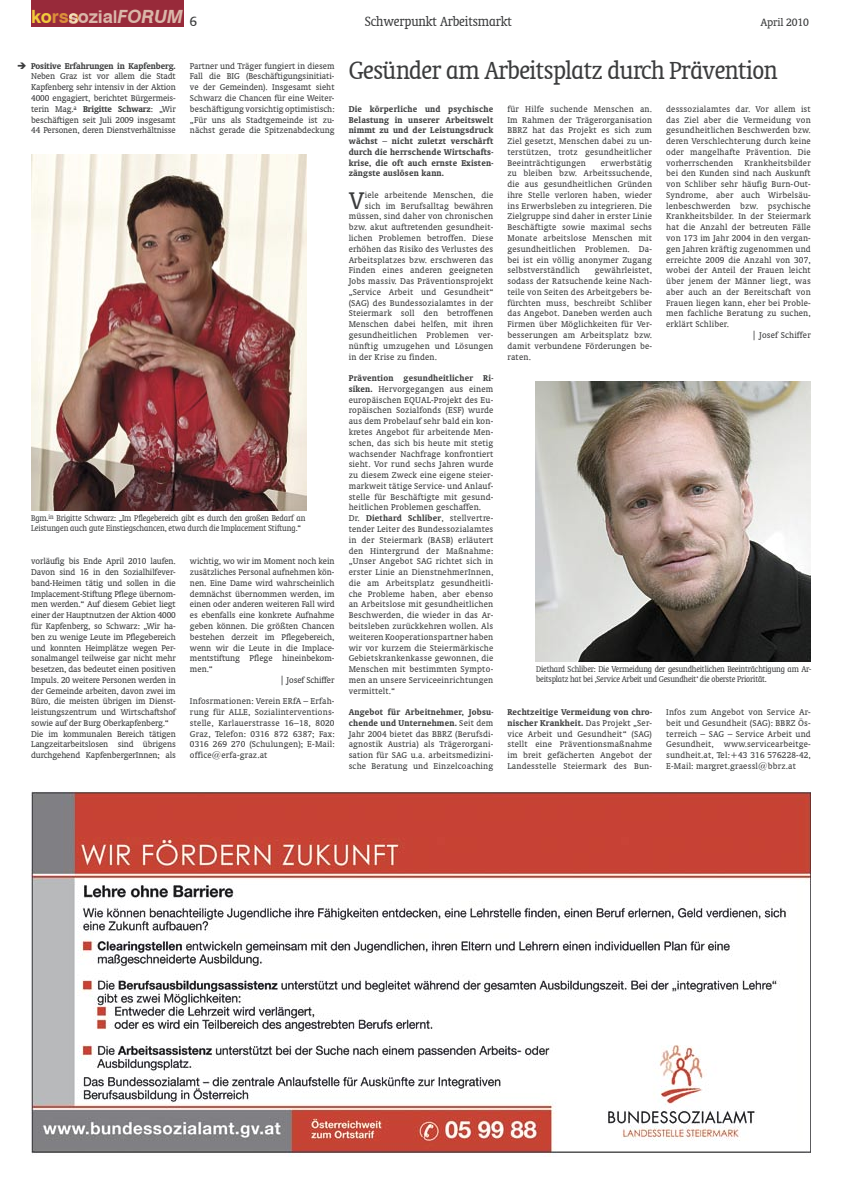
<style>
.page{position:relative;width:842px;height:1191px;background:#fff}
.page>*{position:absolute;margin:0;border:0;box-sizing:border-box;transform-origin:0 0}
.t1{font:condensed 28px "Oranda BT";letter-spacing:-.02em;color:#3b3c3d}
.t2{font:27.3px "Oranda BT";color:#3b3c3d}
.t3{font:700 18.2px "Swiss 721 BT";letter-spacing:-.01em;color:#dab6a9}
.t4{font:condensed 15px "Oranda BT";letter-spacing:-.01em;color:#3b3c3d}
.t5{font:12px "Oranda BT";letter-spacing:-.01em;color:#3b3c3d}
.t6{font:9.5px/10.8px "Oranda BT";letter-spacing:.02em;color:#3b3c3d;text-align:justify}
.t7{font:9.5px/10.8px "Oranda BT";letter-spacing:-.01em;color:#3b3c3d}
.t8{font:9.5px "Oranda BT";color:#3b3c3d}
.t9{font:condensed 9.5px/10.2px "Oranda BT";letter-spacing:-.02em;color:#3b3c3d}
.t10{font:700 9.5px/10.8px "Oranda BT";letter-spacing:.02em;color:#3b3c3d;text-align:justify}
.s1{color:#f1ca3c}
.s2{color:#db8e3a}
.s3{font-style:italic}
.s4{font-weight:700}
</style>
<div class="page">
<div style="left:31px;top:0;width:153px;height:26px;background:#982a3a"></div>
<svg style="left:69px;top:13px;width:10px;height:11px"></svg>
<img style="left:31px;top:791px;width:780px;height:363px">
<img style="left:31px;top:155px;width:275px;height:355px">
<img style="left:536px;top:381px;width:275px;height:280px">
<h3 class="t3" style="left:31px;top:6px;width:168px"><span class="s1">ko</span><span class="s2">rso</span>sozial<span class="s3">FORUM</span> <sub>6</sub></h3>
<p class="t5" style="left:760px;top:16px;width:50px">April 2010</p>
<p class="t6" style="left:31px;top:60px;width:146px;text-indent:-14px">➔ <span class="s4">Positive Erfahrungen in Kapfenberg.<br></span>Neben Graz ist vor allem die Stadt Kapfenberg sehr intensiv in der Aktion 4000 engagiert, berichtet Bürgermeis&shy;terin Mag.<sup>a</sup> <span class="s4">Brigitte Schwarz</span>: „Wir beschäftigen seit Juli 2009 insgesamt 44 Personen, deren Dienstverhältnisse</p>
<h3 class="t4" style="left:365px;top:13px;width:149px">Schwerpunkt Arbeitsmarkt</h3>
<h1 class="t1" style="left:349px;top:55px;width:430px">Gesünder am Arbeitsplatz durch Prävention</h1>
<p class="t6" style="left:190px;top:60px;width:146px">Partner und Träger fungiert in diesem Fall die BIG (Beschäftigungsinitiati&shy;ve der Gemeinden). Insgesamt sieht Schwarz die Chancen für eine Weiter&shy;beschäftigung vorsichtig optimistisch: „Für uns als Stadtgemeinde ist zu&shy;nächst gerade die Spitzenabdeckung</p>
<p class="t10" style="left:349px;top:103px;width:146px">Die körperliche und psychische Belastung in unserer Arbeitswelt nimmt zu und der Leistungsdruck wächst – nicht zuletzt verschärft durch die herrschende Wirtschafts&shy;krise, die oft auch ernste Existen&shy;zängste auslösen kann.</p>
<h2 class="t2" style="left:349px;top:185px;width:17px">V</h2>
<p class="t6" style="left:365px;top:189px;width:130px">iele arbeitende Menschen, die</p>
<p class="t6" style="left:507px;top:103px;width:146px">für Hilfe suchende Menschen an.<br>Im Rahmen der Trägerorganisation BBRZ hat das Projekt es sich zum Ziel gesetzt, Menschen dabei zu un&shy;terstützen, trotz gesundheitlicher Beeinträchtigungen</p>
<p class="t6" style="left:666px;top:103px;width:146px">desssozialamtes dar. Vor allem ist</p>
<p class="t6" style="left:666px;top:114px;width:146px">das Ziel aber die Vermeidung von</p>
<p class="t6" style="left:666px;top:125px;width:146px">gesundheitlichen Beschwerden bzw.</p>
<p class="t6" style="left:666px;top:136px;width:146px">deren Verschlechterung durch keine</p>
<p class="t6" style="left:666px;top:146px;width:146px">oder mangelhafte Prävention. Die</p>
<p class="t6" style="left:666px;top:157px;width:146px">vorherrschenden Krankheitsbilder</p>
<p class="t6" style="left:666px;top:168px;width:146px">bei den Kunden sind nach Auskunft</p>
<p class="t6" style="left:666px;top:179px;width:146px">von Schliber sehr häufig Burn-Out-</p>
<p class="t6" style="left:666px;top:189px;width:146px">Syndrome, aber auch Wirbelsäu-</p>
<p class="t6" style="left:666px;top:200px;width:146px">lenbeschwerden bzw. psychische</p>
<p class="t6" style="left:666px;top:211px;width:146px">Krankheitsbilder. In der Steiermark</p>
<p class="t6" style="left:666px;top:222px;width:146px">hat die Anzahl der betreuten Fälle</p>
<p class="t6" style="left:666px;top:232px;width:146px">von 173 im Jahr 2004 in den vergan-</p>
<p class="t6" style="left:666px;top:243px;width:146px">gen Jahren kräftig zugenommen und</p>
<p class="t6" style="left:666px;top:254px;width:146px">erreichte 2009 die Anzahl von 307,</p>
<p class="t6" style="left:666px;top:265px;width:146px">wobei der Anteil der Frauen leicht</p>
<p class="t6" style="left:666px;top:276px;width:146px">über jenem der Männer liegt, was</p>
<p class="t6" style="left:666px;top:286px;width:146px">aber auch an der Bereitschaft von</p>
<p class="t6" style="left:666px;top:297px;width:146px">Frauen liegen kann, eher bei Proble-</p>
<p class="t6" style="left:666px;top:308px;width:146px">men fachliche Beratung zu suchen,</p>
<p class="t6" style="left:666px;top:319px;width:64px">erklärt Schliber.</p>
<p class="t6" style="left:752px;top:329px;width:61px">| Josef Schiffer</p>
<p class="t6" style="left:507px;top:157px;width:146px;text-indent:93px">erwerbstätig zu bleiben bzw. Arbeitssuchende, die aus gesundheitlichen Gründen ihre Stelle verloren haben, wieder ins Erwerbsleben zu integrieren. Die Zielgruppe sind daher in erster Linie Beschäftigte sowie maximal sechs Monate arbeitslose Menschen mit gesundheitlichen Problemen. Da&shy;bei ist ein völlig anonymer Zugang selbstverständlich</p>
<p class="t6" style="left:365px;top:200px;width:130px">sich im Berufsalltag bewähren</p>
<p class="t6" style="left:349px;top:211px;width:146px">müssen, sind daher von chronischen</p>
<p class="t6" style="left:349px;top:222px;width:146px">bzw. akut auftretenden gesundheit-</p>
<p class="t6" style="left:349px;top:232px;width:146px">lichen Problemen betroffen. Diese</p>
<p class="t6" style="left:349px;top:243px;width:146px">erhöhen das Risiko des Verlustes des</p>
<p class="t6" style="left:349px;top:254px;width:146px">Arbeitsplatzes bzw. erschweren das</p>
<p class="t6" style="left:349px;top:265px;width:146px">Finden eines anderen geeigneten</p>
<p class="t6" style="left:349px;top:276px;width:146px">Jobs massiv. Das Präventionsprojekt</p>
<p class="t6" style="left:349px;top:286px;width:146px">„Service Arbeit und Gesundheit“</p>
<p class="t6" style="left:349px;top:297px;width:146px">(SAG) des Bundessozialamtes in der</p>
<p class="t6" style="left:349px;top:308px;width:146px">Steiermark soll den betroffenen</p>
<p class="t6" style="left:349px;top:319px;width:146px">Menschen dabei helfen, mit ihren</p>
<p class="t6" style="left:349px;top:329px;width:146px">gesundheitlichen Problemen ver-</p>
<p class="t6" style="left:349px;top:340px;width:146px">nünftig umzugehen und Lösungen</p>
<p class="t6" style="left:349px;top:351px;width:90px">in der Krise zu finden.</p>
<p class="t6" style="left:349px;top:373px;width:146px;text-align:left"><span class="s4">Prävention gesundheitlicher Ri&shy;siken.</span> Hervorgegangen aus einem europäischen EQUAL-Projekt des Eu&shy;ropäischen Sozialfonds (ESF) wurde aus dem Probelauf sehr bald ein kon&shy;kretes Angebot für arbeitende Men&shy;schen, das sich bis heute mit stetig wachsender Nachfrage konfrontiert sieht. Vor rund sechs Jahren wurde zu diesem Zweck eine eigene steier&shy;markweit tätige Service- und Anlauf&shy;stelle für Beschäftigte mit gesund&shy;heitlichen Problemen geschaffen.<br>Dr. <span class="s4">Diethard Schliber</span>, stellvertre&shy;tender Leiter des Bundessozialamtes in der Steiermark (BASB) erläutert den Hintergrund der Maßnahme: „Unser Angebot SAG richtet sich in erster Linie an DienstnehmerInnen, die am Arbeitsplatz gesundheitli&shy;che Probleme haben, aber ebenso an Arbeitslose mit gesundheitlichen Beschwerden, die wieder in das Ar&shy;beitsleben zurückkehren wollen. Als weiteren Kooperationspartner haben wir vor kurzem die Steiermärkische Gebietskrankenkasse gewonnen, die Menschen mit bestimmten Sympto&shy;men an unsere Serviceeinrichtungen vermittelt.“</p>
<p class="t6" style="left:349px;top:706px;width:146px"><span class="s4">Angebot für Arbeitnehmer, Jobsu&shy;chende und Unternehmen.</span> Seit dem Jahr 2004 bietet das BBRZ (Berufsdi&shy;agnostik Austria) als Trägerorgani&shy;sation für SAG u.a. arbeitsmedizini&shy;sche Beratung und Einzelcoaching</p>
<p class="t6" style="left:507px;top:265px;width:146px;text-indent:87px">gewährleistet, sodass der Ratsuchende keine Nach&shy;teile von Seiten des Arbeitgebers be&shy;fürchten muss, beschreibt Schliber das Angebot. Daneben werden auch Firmen über Möglichkeiten für Ver&shy;besserungen am Arbeitsplatz bzw. damit verbundene Förderungen be&shy;raten.</p>
<p class="t9" style="left:31px;top:513px;width:276px">Bgm.<sup>in</sup> Brigitte Schwarz: „Im Pflegebereich gibt es durch den großen Bedarf an<br>Leistungen auch gute Einstiegschancen, etwa durch die Implacement Stiftung.“</p>
<p class="t7" style="left:31px;top:556px;width:146px">vorläufig bis Ende April 2010 laufen.<br>Davon sind 16 in den Sozialhilfever&shy;band-Heimen tätig und sollen in die Implacement-Stiftung Pflege übernom&shy;men werden.“ Auf diesem Gebiet liegt einer der Hauptnutzen der Aktion 4000 für Kapfenberg, so Schwarz: „Wir ha&shy;ben zu wenige Leute im Pflegebereich und konnten Heimplätze wegen Per&shy;sonalmangel teilweise gar nicht mehr besetzen, das bedeutet einen positiven Impuls. 20 weitere Personen werden in der Gemeinde arbeiten, davon zwei im Büro, die meisten übrigen im Dienst&shy;leistungszentrum und Wirtschaftshof sowie auf der Burg Oberkapfenberg.“ Die im kommunalen Bereich tätigen Langzeitarbeitslosen sind übrigens durchgehend KapfenbergerInnen; als</p>
<p class="t8" style="left:190px;top:556px;width:146px">wichtig, wo wir im Moment noch kein</p>
<p class="t8" style="left:190px;top:566px;width:146px">zusätzliches Personal aufnehmen kön-</p>
<p class="t8" style="left:190px;top:577px;width:146px">nen. Eine Dame wird wahrscheinlich</p>
<p class="t8" style="left:190px;top:588px;width:146px">demnächst übernommen werden, im</p>
<p class="t8" style="left:190px;top:599px;width:146px">einen oder anderen weiteren Fall wird</p>
<p class="t8" style="left:190px;top:610px;width:146px">es ebenfalls eine konkrete Aufnahme</p>
<p class="t8" style="left:190px;top:620px;width:146px">geben können. Die größten Chancen</p>
<p class="t8" style="left:190px;top:631px;width:146px">bestehen derzeit im Pflegebereich,</p>
<p class="t8" style="left:190px;top:642px;width:146px">wenn wir die Leute in die Implace-</p>
<p class="t8" style="left:190px;top:653px;width:146px">mentstiftung Pflege hineinbekom-</p>
<p class="t6" style="left:190px;top:663px;width:24px">men.“</p>
<p class="t7" style="left:280px;top:674px;width:56px">| Josef Schiffer</p>
<p class="t6" style="left:190px;top:696px;width:146px">Infosrmationen: Verein ERfA – Erfah&shy;rung für ALLE, Sozialinterventions&shy;stelle, Karlauerstrasse 16–18, 8020<br>Graz, Telefon: 0316 872 6387; Fax:<br>0316 269 270 (Schulungen); E-Mail: office@erfa-graz.at</p>
<p class="t9" style="left:536px;top:664px;width:276px">Diethard Schliber: Die Vermeidung der gesundheitlichen Beeinträchtigung am Ar&shy;beitsplatz hat bei ‚Service Arbeit und Gesundheit‘ die oberste Priorität.</p>
<p class="t6" style="left:507px;top:706px;width:146px"><span class="s4">Rechtzeitige Vermeidung von chro&shy;nischer Krankheit.</span> Das Projekt „Ser&shy;vice Arbeit und Gesundheit“ (SAG) stellt eine Präventionsmaßnahme im breit gefächerten Angebot der Landesstelle Steiermark des Bun-</p>
<p class="t6" style="left:666px;top:706px;width:146px">Infos zum Angebot von Service Ar&shy;beit und Gesundheit (SAG): BBRZ Ös&shy;terreich – SAG – Service Arbeit und Gesundheit, www.servicearbeitge&shy;sundheit.at, Tel:+43 316 576228-42, E-Mail: margret.graessl@bbrz.at</p>
</div>
